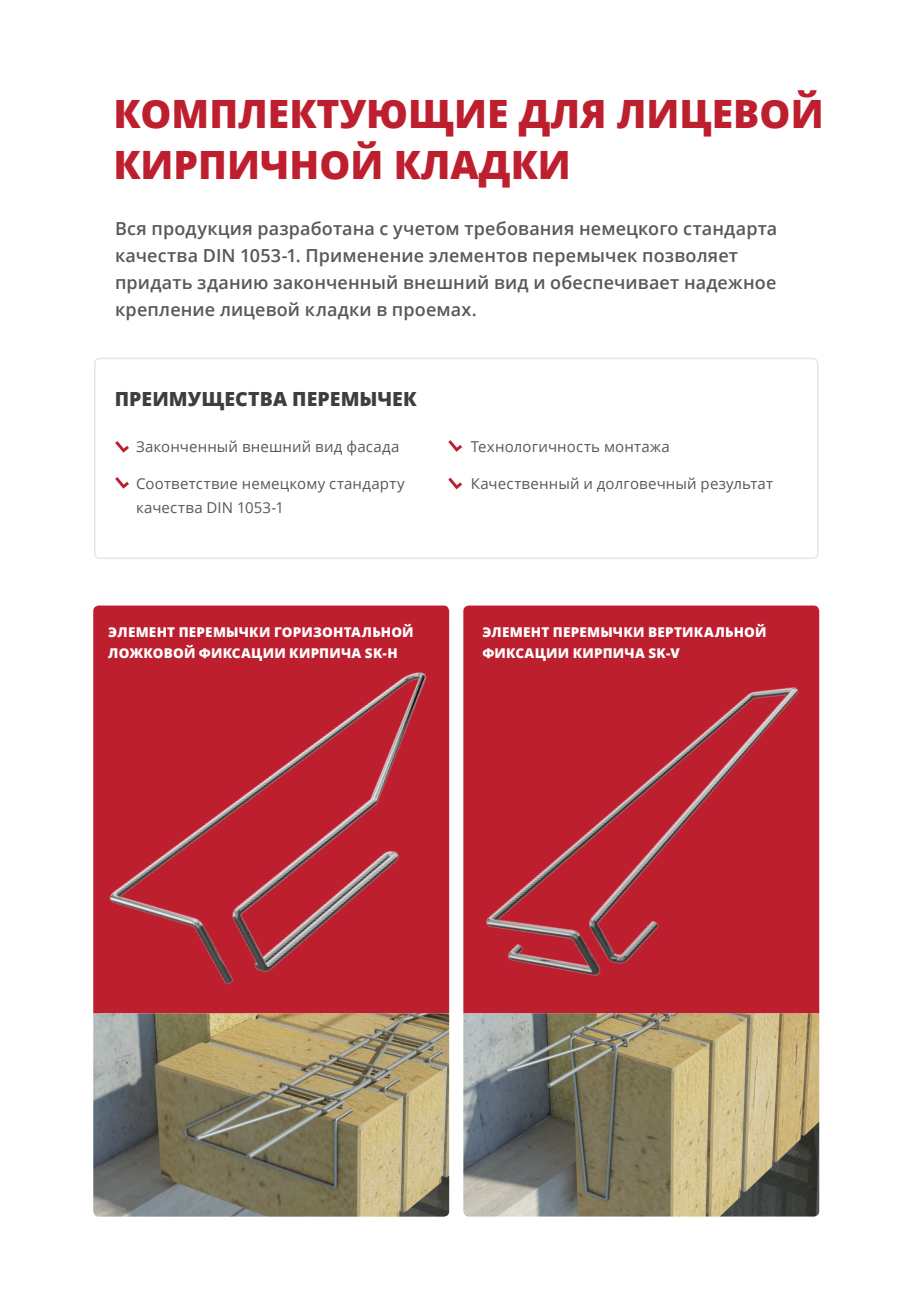
<style>
.page{position:relative;width:906px;height:1289px;background:#fff}
.page>*{position:absolute;margin:0;border:0;box-sizing:border-box;transform-origin:0 0}
.Заголовки{font:800 39px "Open Sans";color:#be1f2e}
.Заголовки_преимущест{font:800 19.5px "Open Sans";color:#3e3e3f}
.крупный_текст{font:600 18px/27px "Open Sans";letter-spacing:.005em;color:#57585a}
.список{font:15px/24px "Open Sans";letter-spacing:.01em;color:#57585a}
.Заголовки_преимущест-2{font:800 13.5px/21px "Open Sans";letter-spacing:.015em;color:#fff}
</style>
<div class="page">
<div style="left:94px;top:358px;width:724px;height:201px;border:2px solid #e6e7e9;border-radius:5px"></div>
<svg style="left:115px;top:441px;width:14px;height:11px"></svg>
<svg style="left:448px;top:440px;width:14px;height:12px"></svg>
<svg style="left:115px;top:477px;width:14px;height:11px"></svg>
<svg style="left:448px;top:477px;width:14px;height:12px"></svg>
<div style="left:93px;top:605px;width:356px;height:45px;background:#be1f2e"></div>
<div style="left:463px;top:605px;width:356px;height:55px;background:#be1f2e"></div>
<img style="left:93px;top:650px;width:357px;height:566px">
<img style="left:463px;top:660px;width:357px;height:353px">
<img style="left:463px;top:1013px;width:356px;height:203px">
<p class="Заголовки" style="left:113px;top:84px;width:712px">КОМПЛЕКТУЮЩИЕ ДЛЯ ЛИЦЕВОЙ</p>
<p class="Заголовки" style="left:113px;top:135px;width:459px">КИРПИЧНОЙ КЛАДКИ</p>
<p class="крупный_текст" style="left:115px;top:214px;width:663px">Вся продукция разработана с учетом требования немецкого стандарта качества DIN 1053-1. Применение элементов перемычек позволяет придать зданию законченный внешний вид и обеспечивает надежное крепление лицевой кладки в проемах.</p>
<p class="Заголовки_преимущест" style="left:115px;top:384px;width:303px">ПРЕИМУЩЕСТВА ПЕРЕМЫЧЕК</p>
<p class="список" style="left:136px;top:434px;width:265px">Законченный внешний вид фасада</p>
<p class="список" style="left:136px;top:471px;width:270px">Соответствие немецкому стандарту качества DIN 1053-1</p>
<p class="список" style="left:471px;top:434px;width:200px">Технологичность монтажа</p>
<p class="список" style="left:471px;top:471px;width:304px">Качественный и долговечный результат</p>
<p class="Заголовки_преимущест-2" style="left:108px;top:620px;width:307px">ЭЛЕМЕНТ ПЕРЕМЫЧКИ ГОРИЗОНТАЛЬНОЙ<br>ЛОЖКОВОЙ ФИКСАЦИИ КИРПИЧА SK-H</p>
<p class="Заголовки_преимущест-2" style="left:482px;top:620px;width:286px">ЭЛЕМЕНТ ПЕРЕМЫЧКИ ВЕРТИКАЛЬНОЙ<br>ФИКСАЦИИ КИРПИЧА SK-V</p>
</div>
